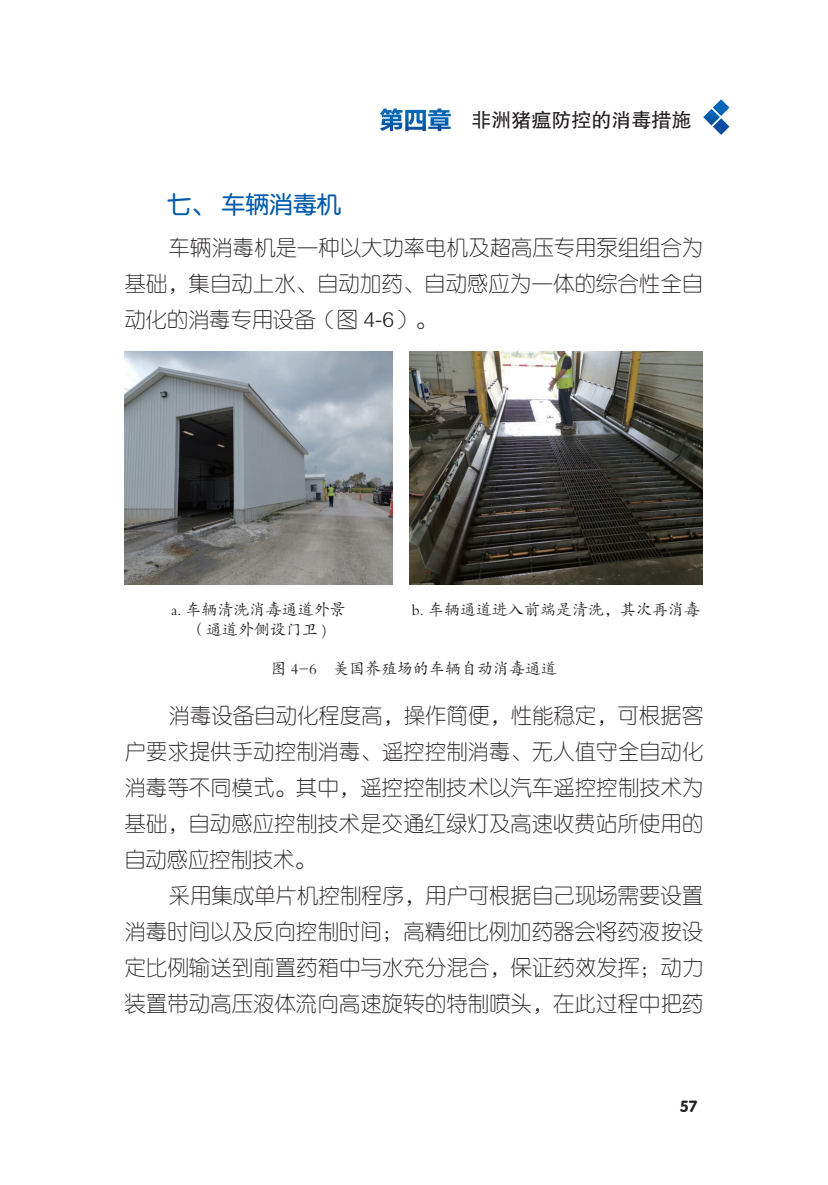
<style>
.page{position:relative;width:828px;height:1185px;background:#fff}
.page>*{position:absolute;margin:0;border:0;box-sizing:border-box;transform-origin:0 0}
.t1{font:24px "FZY3 K GBK1 0";color:#015aaa}
.t2{font:21px/36px "FZY1 K GBK1 0";letter-spacing:.02em;color:#231f20;text-align:justify}
.t3{font:20px "FZHTK GBK1 0";color:#231f20}
.t4{font:16px/20px "FZKTK GBK1 0";color:#231f20;text-align:center}
.t5{font:16px "FZY4 K GBK1 0";color:#231f20}
.s1{font-family:"FZLTDHK GBK1 0";font-size:24px;color:#fff}
.s2{font-family:"Helvetica";font-weight:300}
</style>
<div class="page">
<svg style="left:703px;top:99px;width:26px;height:36px"></svg>
<img style="left:409px;top:351px;width:293px;height:233px">
<img style="left:125px;top:351px;width:267px;height:233px">
<p class="t3" style="left:379px;top:109px;width:313px"><span class="s1">第四章</span> 非洲猪瘟防控的消毒措施</p>
<p class="t1" style="left:167px;top:192px;width:175px">七、车辆消毒机</p>
<p class="t2" style="left:125px;top:230px;width:580px;text-indent:44px">车辆消毒机是一种以大功率电机及超高压专用泵组组合为基础，集自动上水、自动加药、自动感应为一体的综合性全自动化的消毒专用设备（图 <span class="s2">4-6</span>）。</p>
<p class="t4" style="left:171px;top:600px;width:176px">a. 车辆清洗消毒通道外景（通道外侧设门卫 )</p>
<p class="t4" style="left:412px;top:600px;width:290px">b. 车辆通道进入前端是清洗，其次再消毒</p>
<p class="t4" style="left:271px;top:658px;width:288px">图 4-6 美国养殖场的车辆自动消毒通道</p>
<p class="t2" style="left:125px;top:698px;width:580px;text-indent:44px">消毒设备自动化程度高，操作简便，性能稳定，可根据客户要求提供手动控制消毒、遥控控制消毒、无人值守全自动化消毒等不同模式。其中，遥控控制技术以汽车遥控控制技术为基础，自动感应控制技术是交通红绿灯及高速收费站所使用的自动感应控制技术。</p>
<p class="t2" style="left:125px;top:878px;width:580px;text-indent:44px">采用集成单片机控制程序，用户可根据自己现场需要设置消毒时间以及反向控制时间；高精细比例加药器会将药液按设定比例输送到前置药箱中与水充分混合，保证药效发挥；动力装置带动高压液体流向高速旋转的特制喷头，在此过程中把药</p>
<p class="t5" style="left:680px;top:1097px;width:19px">57</p>
</div>
